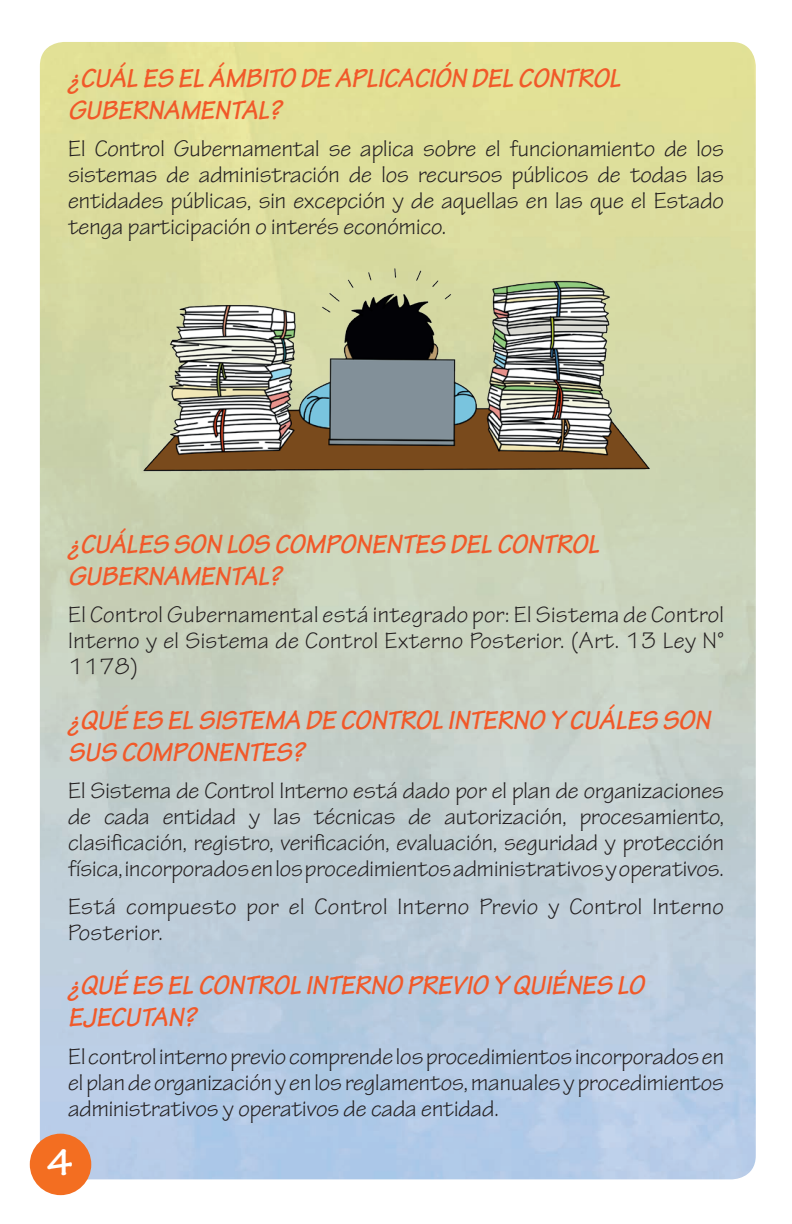
<style>
.page{position:relative;width:792px;height:1224px;background:#fff}
.page>*{position:absolute;margin:0;border:0;box-sizing:border-box;transform-origin:0 0}
.t1{font:700 40px "Tekton Pro";color:#fff}
.t2{font:italic 700 28px/32px "Tekton Pro";color:#f15929}
.t3{font:24px/26px "Tekton Pro";color:#231f20;text-align:justify}
.t4{font:24px/26px "Tekton Pro";letter-spacing:.02em;color:#231f20}
</style>
<div class="page">
<img style="left:40px;top:42px;width:716px;height:1137px">
<div style="left:30px;top:1134px;width:61px;height:61px;background:#f36e21;border-radius:50%"></div>
<img style="left:127px;top:261px;width:541px;height:216px">
<p class="t2" style="left:68px;top:63px;width:554px">¿CUÁL ES EL ÁMBITO DE APLICACIÓN DEL CONTROL<br>GUBERNAMENTAL?</p>
<p class="t3" style="left:68px;top:136px;width:658px">El Control Gubernamental se aplica sobre el funcionamiento de los sistemas de administración de los recursos públicos de todas las entidades públicas, sin excepción y de aquellas en las que el Estado tenga participación o interés económico.</p>
<p class="t2" style="left:68px;top:529px;width:533px">¿CUÁLES SON LOS COMPONENTES DEL CONTROL<br>GUBERNAMENTAL?</p>
<p class="t3" style="left:68px;top:603px;width:657px">El Control Gubernamental está integrado por: El Sistema de Control Interno y el Sistema de Control Externo Posterior. (Art. 13 Ley N° 1178)</p>
<p class="t2" style="left:68px;top:705px;width:644px">¿QUÉ ES EL SISTEMA DE CONTROL INTERNO Y CUÁLES SON<br>SUS COMPONENTES?</p>
<p class="t3" style="left:68px;top:779px;width:657px">El Sistema de Control Interno está dado por el plan de organizaciones de cada entidad y las técnicas de autorización, procesamiento, clasificación, registro, verificación, evaluación, seguridad y protección física, incorporados en los procedimientos administrativos y operativos.</p>
<p class="t4" style="left:68px;top:894px;width:658px">Está compuesto por el Control Interno Previo y Control Interno<br>Posterior.</p>
<p class="t2" style="left:68px;top:970px;width:578px">¿QUÉ ES EL CONTROL INTERNO PREVIO Y QUIÉNES LO<br>EJECUTAN?</p>
<p class="t3" style="left:68px;top:1044px;width:657px">El control interno previo comprende los procedimientos incorporados en el plan de organización y en los reglamentos, manuales y procedimientos administrativos y operativos de cada entidad.</p>
<h1 class="t1" style="left:47px;top:1139px;width:28px">4</h1>
</div>
